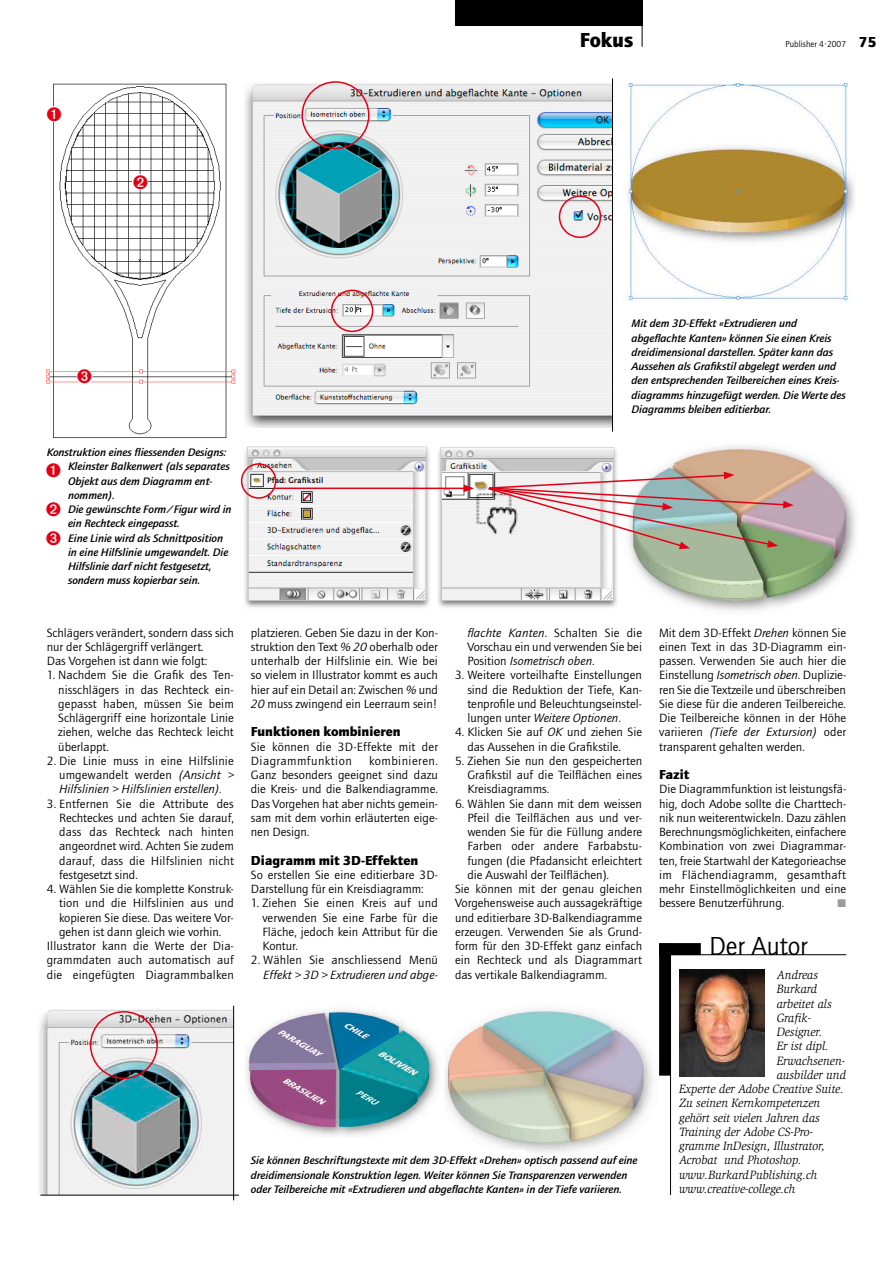
<style>
.page{position:relative;width:893px;height:1263px;background:#fff}
.page>*{position:absolute;margin:0;border:0;box-sizing:border-box;transform-origin:0 0}
.Kasten_titel{font:27px "Quay Sans EF";letter-spacing:-.005em;color:#000}
.t1{font:900 21px "Quay Sans EF";color:#000}
.Zwischentitel{font:900 13.5px "Quay Sans EF";color:#000;scale:1.05 1}
.fliess{font:12.3px/14.2px "Quay Sans EF";color:#000;text-align:justify;scale:1.05 1}
.Kasten_fliess{font:italic 12.3px "Slimbach";color:#000;scale:.93 1}
.fliess-2{font:italic 12.3px/14.2px "Quay Sans EF";color:#000;text-align:right;scale:1.05 1}
.Legende{font:italic 500 11.25px/14.2px "Quay Sans EF";letter-spacing:-.005em;color:#000;scale:1.05 1}
.fliess-3{font:11.25px "Zapf Dingbats";color:#9a9c9f}
.t2{font:9px "Quay Sans EF";color:#000}
.s1{font-weight:900;font-size:15px}
.s2{font-style:italic}
.s3{font-style:normal}
</style>
<div class="page">
<div style="left:455px;top:0;width:187px;height:26px;background:#000"></div>
<hr style="left:642px;top:0;width:1px;height:47px;background:#000">
<img style="left:46px;top:83px;width:190px;height:355px">
<img style="left:245px;top:82px;width:367px;height:346px">
<div style="left:331px;top:290px;width:42px;height:42px;border:2px solid #e20015;border-radius:50%"></div>
<div style="left:301px;top:81px;width:68px;height:68px;border:2px solid #e20015;border-radius:50%"></div>
<div style="left:559px;top:195px;width:42px;height:43px;border:2px solid #e20015;border-radius:50%"></div>
<img style="left:626px;top:83px;width:228px;height:219px">
<img style="left:240px;top:446px;width:377px;height:162px">
<img style="left:475px;top:492px;width:12px;height:44px">
<img style="left:630px;top:445px;width:226px;height:166px">
<hr style="left:275px;top:488px;width:191px;height:1px;background:#e20015">
<svg style="left:464px;top:484px;width:10px;height:8px"></svg>
<div style="left:241px;top:463px;width:35px;height:36px;border:2px solid #e20015;border-radius:50%"></div>
<img style="left:487px;top:472px;width:307px;height:77px">
<img style="left:246px;top:1009px;width:192px;height:128px">
<img style="left:445px;top:1008px;width:208px;height:145px">
<img style="left:39px;top:1010px;width:194px;height:185px">
<div style="left:90px;top:1011px;width:68px;height:68px;border:2px solid #e20015;border-radius:50%"></div>
<div style="left:659px;top:944px;width:12px;height:131px;background:#000"></div>
<hr style="left:670px;top:945px;width:1px;height:250px;background:#000">
<div style="left:659px;top:943px;width:42px;height:12px;background:#000"></div>
<hr style="left:659px;top:954px;width:187px;height:1px;background:#000">
<img style="left:679px;top:970px;width:85px;height:106px">
<div style="left:133px;top:174px;width:15px;height:16px;background:#fff"></div>
<div style="left:77px;top:369px;width:16px;height:16px;background:#fff;border-radius:50%"></div>
<div style="left:49px;top:106px;width:10px;height:16px;background:#fff"></div>
<hr style="left:40px;top:1195px;width:199px;height:1px;background:#000">
<hr style="left:612px;top:78px;width:1px;height:354px;background:#000">
<hr style="left:233px;top:1006px;width:1px;height:194px;background:#000">
<svg style="left:78px;top:369px;width:14px;height:15px"></svg>
<svg style="left:47px;top:107px;width:14px;height:14px"></svg>
<h2 class="t1" style="left:580px;top:27px;width:55px">Fokus</h2>
<p class="t2" style="left:785px;top:39px;width:92px">Publisher 4·2007 <span class="s1">75</span></p>
<p class="Legende" style="left:47px;top:445px;width:172px">Konstruktion eines fliessenden Designs:</p>
<p class="Legende" style="left:68px;top:459px;width:156px">Kleinster Balkenwert (als separates<br>Objekt aus dem Diagramm ent&shy;nommen).</p>
<p class="Legende" style="left:68px;top:502px;width:157px">Die gewünschte Form/Figur wird in ein Rechteck eingepasst.</p>
<p class="Legende" style="left:68px;top:531px;width:154px">Eine Linie wird als Schnittposition in eine Hilfslinie umgewandelt. Die Hilfslinie darf nicht festgesetzt, sondern muss kopierbar sein.</p>
<p class="Legende" style="left:631px;top:317px;width:206px">Mit dem 3D-Effekt «Extrudieren und abgeflachte Kanten» können Sie einen Kreis dreidimensional darstellen. Später kann das Aussehen als Grafikstil abgelegt werden und den entsprechenden Teilbereichen eines Kreis&shy;diagramms hinzugefügt werden. Die Werte des Diagramms bleiben editierbar.</p>
<p class="fliess" style="left:47px;top:626px;width:180px">Schlägers verändert, sondern dass sich nur der Schlägergriff verlängert.</p>
<p class="fliess" style="left:47px;top:654px;width:154px">Das Vorgehen ist dann wie folgt:</p>
<p class="fliess" style="left:58px;top:668px;width:169px;text-indent:-12px">1. Nachdem Sie die Grafik des Ten&shy;nisschlägers in das Rechteck ein&shy;gepasst haben, müssen Sie beim Schlägergriff eine horizontale Linie ziehen, welche das Rechteck leicht überlappt.</p>
<p class="fliess" style="left:59px;top:754px;width:168px;text-indent:-12px">2. Die Linie muss in eine Hilfslinie umgewandelt werden <span class="s2">(Ansicht &gt; Hilfslinien &gt; Hilfslinien erstellen).</span></p>
<p class="fliess" style="left:59px;top:797px;width:168px;text-indent:-12px">3. Entfernen Sie die Attribute des Rechteckes und achten Sie darauf, dass das Rechteck nach hinten angeordnet wird. Achten Sie zudem darauf, dass die Hilfslinien nicht festgesetzt sind.</p>
<p class="fliess" style="left:59px;top:882px;width:168px;text-indent:-12px">4. Wählen Sie die komplette Konstruk&shy;tion und die Hilfslinien aus und kopieren Sie diese. Das weitere Vor&shy;gehen ist dann gleich wie vorhin.</p>
<p class="fliess" style="left:47px;top:939px;width:180px">Illustrator kann die Werte der Dia&shy;grammdaten auch automatisch auf die eingefügten Diagrammbalken</p>
<p class="fliess" style="left:251px;top:626px;width:180px">platzieren. Geben Sie dazu in der Kon&shy;struktion den Text <span class="s2">% 20</span> oberhalb oder unterhalb der Hilfslinie ein. Wie bei so vielem in Illustrator kommt es auch hier auf ein Detail an: Zwischen <span class="s2">%</span> und <span class="s2">20</span> muss zwingend ein Leerraum sein!</p>
<p class="Zwischentitel" style="left:251px;top:724px;width:144px">Funktionen kombinieren</p>
<p class="fliess" style="left:251px;top:740px;width:180px">Sie können die 3D-Effekte mit der<br>Diagrammfunktion</p>
<p class="fliess" style="left:251px;top:754px;width:180px;text-indent:118px">kombinieren.<br>Ganz besonders geeignet sind dazu die Kreis- und die Balkendiagramme.<br>Das Vorgehen hat aber nichts gemein&shy;sam mit dem vorhin erläuterten eige&shy;nen Design.</p>
<p class="Zwischentitel" style="left:251px;top:852px;width:161px">Diagramm mit 3D-Effekten</p>
<p class="fliess" style="left:251px;top:868px;width:180px">So erstellen Sie eine editierbare 3D-<br>Darstellung für ein Kreisdiagramm:</p>
<p class="fliess" style="left:262px;top:896px;width:169px;text-indent:-12px">1. Ziehen Sie einen Kreis auf und verwenden Sie eine Farbe für die Fläche, jedoch kein Attribut für die Kontur.</p>
<p class="fliess-2" style="left:251px;top:953px;width:180px"><span class="s3">2. Wählen Sie anschliessend Menü<br></span>Effekt &gt; 3D &gt; Extrudieren und abge-</p>
<p class="fliess" style="left:467px;top:626px;width:168px"><span class="s2">flachte Kanten</span>. Schalten Sie die Vorschau ein und verwenden Sie bei Position <span class="s2">Isometrisch oben</span>.</p>
<p class="fliess" style="left:467px;top:668px;width:168px;text-indent:-12px">3. Weitere vorteilhafte Einstellungen sind die Reduktion der Tiefe, Kan&shy;tenprofile und Beleuchtungseinstel&shy;lungen unter <span class="s2">Weitere Optionen</span>.</p>
<p class="fliess" style="left:467px;top:725px;width:168px;text-indent:-12px">4. Klicken Sie auf <span class="s2">OK</span> und ziehen Sie das Aussehen in die Grafikstile.</p>
<p class="fliess" style="left:467px;top:754px;width:168px;text-indent:-12px">5. Ziehen Sie nun den gespeicherten Grafikstil auf die Teilflächen eines Kreisdiagramms.</p>
<p class="fliess" style="left:467px;top:797px;width:168px;text-indent:-12px">6. Wählen Sie dann mit dem weissen Pfeil die Teilflächen aus und ver&shy;wenden Sie für die Füllung andere Farben oder andere Farbabstu&shy;fungen (die Pfadansicht erleichtert die Auswahl der Teilflächen).</p>
<p class="fliess" style="left:455px;top:882px;width:180px">Sie können mit der genau gleichen Vorgehensweise auch aussagekräftige und editierbare 3D-Balkendiagramme erzeugen. Verwenden Sie als Grund&shy;form für den 3D-Effekt ganz einfach ein Rechteck und als Diagrammart das vertikale Balkendiagramm.</p>
<p class="Legende" style="left:251px;top:1154px;width:370px">Sie können Beschriftungstexte mit dem 3D-Effekt «Drehen» optisch passend auf eine dreidimensionale Konstruktion legen. Weiter können Sie Transparenzen verwenden oder Teilbereiche mit «Extrudieren und abgeflachte Kanten» in der Tiefe variieren.</p>
<p class="fliess" style="left:659px;top:626px;width:180px">Mit dem 3D-Effekt <span class="s2">Drehen</span> können Sie einen Text in das 3D-Diagramm ein&shy;passen. Verwenden Sie auch hier die Einstellung <span class="s2">Isometrisch oben</span>. Duplizie&shy;ren Sie die Textzeile und überschreiben Sie diese für die anderen Teilbereiche.<br>Die Teilbereiche können in der Höhe variieren <span class="s2">(Tiefe der Extursion)</span> oder transparent gehalten werden.</p>
<p class="Zwischentitel" style="left:659px;top:767px;width:30px">Fazit</p>
<p class="fliess" style="left:659px;top:782px;width:180px">Die Diagrammfunktion ist leistungsfä&shy;hig, doch Adobe sollte die Charttech&shy;nik nun weiterentwickeln. Dazu zählen Berechnungsmöglichkeiten, einfachere Kombination von zwei Diagrammar&shy;ten, freie Startwahl der Kategorieachse im Flächendiagramm, gesamthaft mehr Einstellmöglichkeiten und eine bessere Benutzerführung.</p>
<p class="fliess-3" style="left:838px;top:898px;width:9px">■</p>
<p class="Kasten_titel" style="left:709px;top:931px;width:100px">Der Autor</p>
<p class="Kasten_fliess" style="left:777px;top:968px;width:46px">Andreas</p>
<p class="Kasten_fliess" style="left:777px;top:982px;width:45px">Burkard</p>
<p class="Kasten_fliess" style="left:777px;top:996px;width:61px">arbeitet als</p>
<p class="Kasten_fliess" style="left:777px;top:1011px;width:38px">Grafik-</p>
<p class="Kasten_fliess" style="left:777px;top:1025px;width:51px">Designer.</p>
<p class="Kasten_fliess" style="left:777px;top:1039px;width:57px">Er ist dipl.</p>
<p class="Kasten_fliess" style="left:777px;top:1053px;width:75px">Erwachsenen-</p>
<p class="Kasten_fliess" style="left:777px;top:1068px;width:76px">ausbilder und</p>
<p class="Kasten_fliess" style="left:679px;top:1082px;width:179px">Experte der Adobe Creative Suite.</p>
<p class="Kasten_fliess" style="left:679px;top:1096px;width:153px">Zu seinen Kernkompetenzen</p>
<p class="Kasten_fliess" style="left:679px;top:1110px;width:153px">gehört seit vielen Jahren das</p>
<p class="Kasten_fliess" style="left:679px;top:1125px;width:145px">Training der Adobe CS-Pro-</p>
<p class="Kasten_fliess" style="left:679px;top:1139px;width:158px">gramme InDesign, Illustrator,</p>
<p class="Kasten_fliess" style="left:679px;top:1153px;width:133px">Acrobat und Photoshop.</p>
<p class="Kasten_fliess" style="left:679px;top:1167px;width:150px">www.BurkardPublishing.ch</p>
<p class="Kasten_fliess" style="left:679px;top:1182px;width:126px">www.creative-college.ch</p>
</div>
